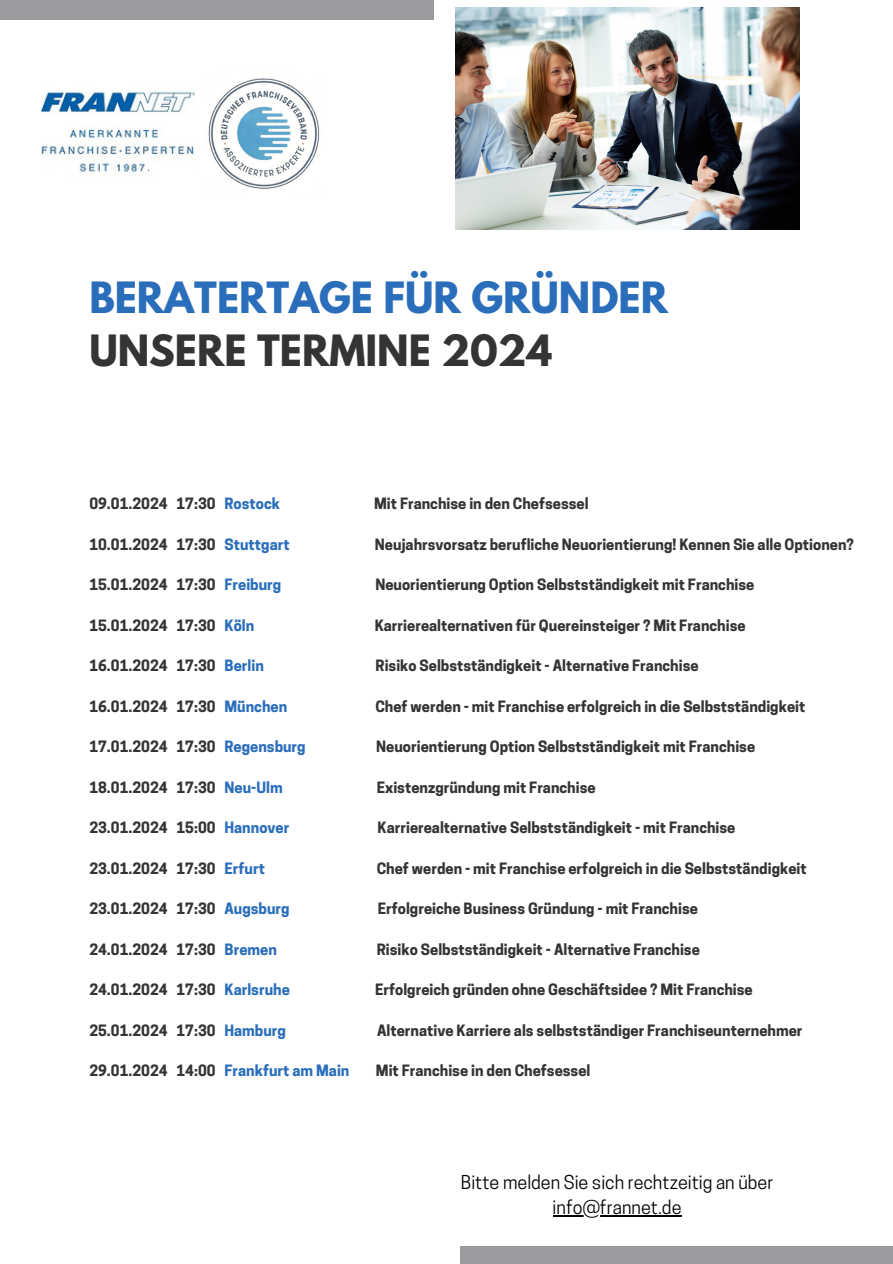
<style>
.page{position:relative;width:893px;height:1264px;background:#fff}
.page>*{position:absolute;margin:0;border:0;box-sizing:border-box;transform-origin:0 0}
.t1{font:700 38.25px "League Spartan";color:#2a6ebb}
.t2{font:700 38.25px "League Spartan";color:#343434}
.t3{font:18px "Cooper Hewitt";color:#000}
.t4{font:700 14.7px "Cooper Hewitt";color:#343434}
.s1{color:#2a6ebb}
</style>
<div class="page">
<div style="left:460px;top:1246px;width:432px;height:17px;background:#9a9a9f"></div>
<div style="left:0;top:0;width:434px;height:20px;background:#9a9a9f"></div>
<img style="left:455px;top:7px;width:344px;height:222px">
<img style="left:208px;top:70px;width:112px;height:119px">
<img style="left:41px;top:91px;width:153px;height:85px">
<hr style="left:552px;top:1214px;width:129px;height:2px;background:#000">
<p class="t1" style="left:89px;top:278px;width:580px">BERATERTAGE FÜR GRÜNDER</p>
<p class="t2" style="left:89px;top:331px;width:464px">UNSERE TERMINE 2024</p>
<p class="t4" style="left:89px;top:498px;width:192px">09.01.2024 17:30 <span class="s1">Rostock</span></p>
<p class="t4" style="left:374px;top:498px;width:216px">Mit Franchise in den Chefsessel</p>
<p class="t4" style="left:89px;top:538px;width:202px">10.01.2024 17:30 <span class="s1">Stuttgart</span></p>
<p class="t4" style="left:375px;top:538px;width:480px">Neujahrsvorsatz berufliche Neuorientierung! Kennen Sie alle Optionen?</p>
<p class="t4" style="left:89px;top:579px;width:193px">15.01.2024 17:30 <span class="s1">Freiburg</span></p>
<p class="t4" style="left:375px;top:579px;width:380px">Neuorientierung Option Selbstständigkeit mit Franchise</p>
<p class="t4" style="left:89px;top:619px;width:166px">15.01.2024 17:30 <span class="s1">Köln</span></p>
<p class="t4" style="left:374px;top:619px;width:372px">Karrierealternativen für Quereinsteiger ? Mit Franchise</p>
<p class="t4" style="left:89px;top:660px;width:176px">16.01.2024 17:30 <span class="s1">Berlin</span></p>
<p class="t4" style="left:375px;top:660px;width:324px">Risiko Selbstständigkeit - Alternative Franchise</p>
<p class="t4" style="left:89px;top:700px;width:199px">16.01.2024 17:30 <span class="s1">München</span></p>
<p class="t4" style="left:375px;top:700px;width:431px">Chef werden - mit Franchise erfolgreich in die Selbstständigkeit</p>
<p class="t4" style="left:89px;top:741px;width:218px">17.01.2024 17:30 <span class="s1">Regensburg</span></p>
<p class="t4" style="left:376px;top:741px;width:380px">Neuorientierung Option Selbstständigkeit mit Franchise</p>
<p class="t4" style="left:89px;top:781px;width:195px">18.01.2024 17:30 <span class="s1">Neu-Ulm</span></p>
<p class="t4" style="left:377px;top:781px;width:220px">Existenzgründung mit Franchise</p>
<p class="t4" style="left:89px;top:822px;width:201px">23.01.2024 15:00 <span class="s1">Hannover</span></p>
<p class="t4" style="left:377px;top:822px;width:359px">Karrierealternative Selbstständigkeit - mit Franchise</p>
<p class="t4" style="left:89px;top:862px;width:177px">23.01.2024 17:30 <span class="s1">Erfurt</span></p>
<p class="t4" style="left:377px;top:862px;width:431px">Chef werden - mit Franchise erfolgreich in die Selbstständigkeit</p>
<p class="t4" style="left:89px;top:903px;width:202px">23.01.2024 17:30 <span class="s1">Augsburg</span></p>
<p class="t4" style="left:378px;top:903px;width:321px">Erfolgreiche Business Gründung - mit Franchise</p>
<p class="t4" style="left:89px;top:943px;width:189px">24.01.2024 17:30 <span class="s1">Bremen</span></p>
<p class="t4" style="left:377px;top:943px;width:324px">Risiko Selbstständigkeit - Alternative Franchise</p>
<p class="t4" style="left:89px;top:984px;width:202px">24.01.2024 17:30 <span class="s1">Karlsruhe</span></p>
<p class="t4" style="left:375px;top:984px;width:379px">Erfolgreich gründen ohne Geschäftsidee ? Mit Franchise</p>
<p class="t4" style="left:89px;top:1024px;width:198px">25.01.2024 17:30 <span class="s1">Hamburg</span></p>
<p class="t4" style="left:377px;top:1024px;width:427px">Alternative Karriere als selbstständiger Franchiseunternehmer</p>
<p class="t4" style="left:89px;top:1065px;width:261px">29.01.2024 14:00 <span class="s1">Frankfurt am Main</span></p>
<p class="t4" style="left:376px;top:1065px;width:216px">Mit Franchise in den Chefsessel</p>
<p class="t3" style="left:460px;top:1175px;width:314px">Bitte melden Sie sich rechtzeitig an über</p>
<p class="t3" style="left:552px;top:1200px;width:130px">info@frannet.de</p>
</div>
